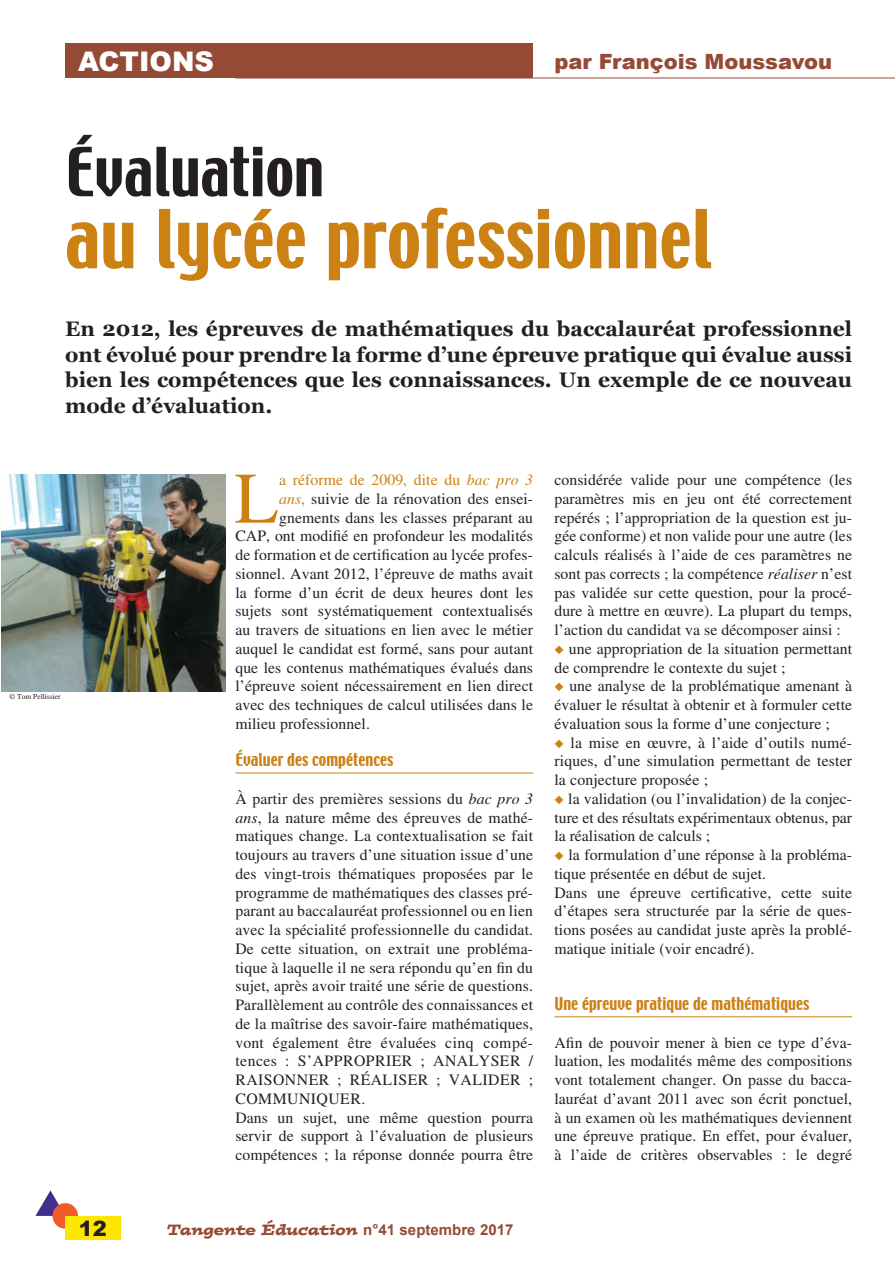
<style>
.page{position:relative;width:895px;height:1269px;background:#fff}
.page>*{position:absolute;margin:0;border:0;box-sizing:border-box;transform-origin:0 0}
.t1{font:72.45px "Times";color:#cc8113}
.t2{font:72px "Techno";letter-spacing:.005em;color:#cc8113}
.t3{font:60px "Techno";letter-spacing:.005em;color:#231f20}
.t4{font:900 27px "Arial";color:#fff}
.t5{font:700 21px/25.5px "Georgia";color:#231f20;text-align:justify}
.t6{font:900 21px "Arial";color:#954a35}
.t7{font:900 21px "Arial";color:#231f20}
.t8{font:15.75px/18.8px "Times";letter-spacing:.005em;color:#231f20;text-align:justify}
.t9{font:15.75px "Techno";letter-spacing:.005em;color:#cc8113}
.t10{font:15.75px "Times";letter-spacing:.005em;color:#cc8113}
.t11{font:italic 15px "Postino";color:#954a35}
.t12{font:7.5px "Times";color:#231f20}
.s1{font-style:italic}
.s2{font-style:italic;color:#cc8113}
.s3{color:#cc8113}
.s4{font-family:"Arial";font-weight:700;font-style:normal}
</style>
<div class="page">
<hr style="left:235px;top:773px;width:298px;height:1px;background:#cc8113">
<hr style="left:554px;top:1016px;width:298px;height:1px;background:#cc8113">
<div style="left:65px;top:44px;width:468px;height:34px;background:#954a35"></div>
<hr style="left:235px;top:78px;width:659px;height:1px;background:#954a35">
<img style="left:1px;top:475px;width:224px;height:216px">
<svg style="left:35px;top:1190px;width:24px;height:26px"></svg>
<div style="left:52px;top:1203px;width:26px;height:25px;background:#f15b2a;border-radius:50%"></div>
<div style="left:65px;top:1216px;width:56px;height:24px;background:#ffe601"></div>
<h3 class="t4" style="left:78px;top:41px;width:137px">ACTIONS</h3>
<h3 class="t6" style="left:554px;top:46px;width:279px">par François Moussavou</h3>
<h3 class="t3" style="left:65px;top:131px;width:260px">Évaluation</h3>
<h2 class="t2" style="left:65px;top:190px;width:648px">au lycée professionnel</h2>
<h3 class="t5" style="left:65px;top:316px;width:788px">En 2012, les épreuves de mathématiques du baccalauréat professionnel ont évolué pour prendre la forme d’une épreuve pratique qui évalue aussi bien les compétences que les connaissances. Un exemple de ce nouveau mode d’évaluation.</h3>
<p class="t12" style="left:10px;top:693px;width:53px">© Tom Pellissier</p>
<h1 class="t1" style="left:234px;top:457px;width:46px">L</h1>
<p class="t10" style="left:279px;top:471px;width:255px">a réforme de 2009, dite du <span class="s1">bac pro 3</span></p>
<p class="t8" style="left:279px;top:489px;width:255px"><span class="s2">ans</span><span class="s3">,</span> suivie de la rénovation des ensei-</p>
<p class="t8" style="left:279px;top:508px;width:255px">gnements dans les classes préparant au</p>
<p class="t8" style="left:235px;top:526px;width:299px">CAP, ont modifié en profondeur les modalités</p>
<p class="t8" style="left:235px;top:545px;width:299px">de formation et de certification au lycée profes-</p>
<p class="t8" style="left:235px;top:564px;width:299px">sionnel. Avant 2012, l’épreuve de maths avait</p>
<p class="t8" style="left:235px;top:583px;width:299px">la forme d’un écrit de deux heures dont les</p>
<p class="t8" style="left:235px;top:601px;width:299px">sujets sont systématiquement contextualisés</p>
<p class="t8" style="left:235px;top:620px;width:299px">au travers de situations en lien avec le métier</p>
<p class="t8" style="left:235px;top:639px;width:299px">auquel le candidat est formé, sans pour autant</p>
<p class="t8" style="left:235px;top:658px;width:299px">que les contenus mathématiques évalués dans</p>
<p class="t8" style="left:235px;top:676px;width:299px">l’épreuve soient nécessairement en lien direct</p>
<p class="t8" style="left:235px;top:695px;width:299px">avec des techniques de calcul utilisées dans le</p>
<p class="t8" style="left:235px;top:714px;width:136px">milieu professionnel.</p>
<p class="t9" style="left:235px;top:749px;width:160px">Évaluer des compétences</p>
<p class="t8" style="left:235px;top:789px;width:299px;text-align:left">À partir des premières sessions du <span class="s1">bac pro 3 ans</span>, la nature même des épreuves de mathé&shy;matiques change. La contextualisation se fait toujours au travers d’une situation issue d’une des vingt-trois thématiques proposées par le programme de mathématiques des classes pré&shy;parant au baccalauréat professionnel ou en lien avec la spécialité professionnelle du candidat.<br>De cette situation, on extrait une probléma&shy;tique à laquelle il ne sera répondu qu’en fin du sujet, après avoir traité une série de questions.<br>Parallèlement au contrôle des connaissances et de la maîtrise des savoir-faire mathématiques, vont également être évaluées cinq compé&shy;tences : S’APPROPRIER ; ANALYSER / RAISONNER ; RÉALISER ; VALIDER ; COMMUNIQUER.<br>Dans un sujet, une même question pourra servir de support à l’évaluation de plusieurs compétences ; la réponse donnée pourra être</p>
<p class="t8" style="left:554px;top:470px;width:299px">considérée valide pour une compétence (les paramètres mis en jeu ont été correctement repérés ; l’appropriation de la question est ju&shy;gée conforme) et non valide pour une autre (les calculs réalisés à l’aide de ces paramètres ne sont pas corrects ; la compétence <span class="s1">réaliser</span> n’est pas validée sur cette question, pour la procé&shy;dure à mettre en œuvre). La plupart du temps, l’action du candidat va se décomposer ainsi :</p>
<p class="t8" style="left:554px;top:639px;width:299px"><span class="s3">◆</span> une appropriation de la situation permettant de comprendre le contexte du sujet ;</p>
<p class="t8" style="left:554px;top:677px;width:299px"><span class="s3">◆</span> une analyse de la problématique amenant à évaluer le résultat à obtenir et à formuler cette évaluation sous la forme d’une conjecture ;</p>
<p class="t8" style="left:554px;top:733px;width:299px"><span class="s3">◆</span> la mise en œuvre, à l’aide d’outils numé&shy;riques, d’une simulation permettant de tester la conjecture proposée ;</p>
<p class="t8" style="left:554px;top:789px;width:299px"><span class="s3">◆</span> la validation (ou l’invalidation) de la conjec&shy;ture et des résultats expérimentaux obtenus, par la réalisation de calculs ;</p>
<p class="t8" style="left:554px;top:845px;width:299px;text-align:left"><span class="s3">◆</span> la formulation d’une réponse à la probléma&shy;tique présentée en début de sujet.<br>Dans une épreuve certificative, cette suite d’étapes sera structurée par la série de ques&shy;tions posées au candidat juste après la problé&shy;matique initiale (voir encadré).</p>
<p class="t9" style="left:554px;top:993px;width:256px">Une épreuve pratique de mathématiques</p>
<p class="t8" style="left:554px;top:1033px;width:299px">Afin de pouvoir mener à bien ce type d’éva&shy;luation, les modalités même des compositions vont totalement changer. On passe du bacca&shy;lauréat d’avant 2011 avec son écrit ponctuel, à un examen où les mathématiques deviennent une épreuve pratique. En effet, pour évaluer, à l’aide de critères observables : le degré</p>
<h3 class="t7" style="left:79px;top:1213px;width:30px">12</h3>
<p class="t11" style="left:167px;top:1219px;width:348px">Tangente éducation <span class="s4">n°41 septembre 2017</span></p>
</div>
